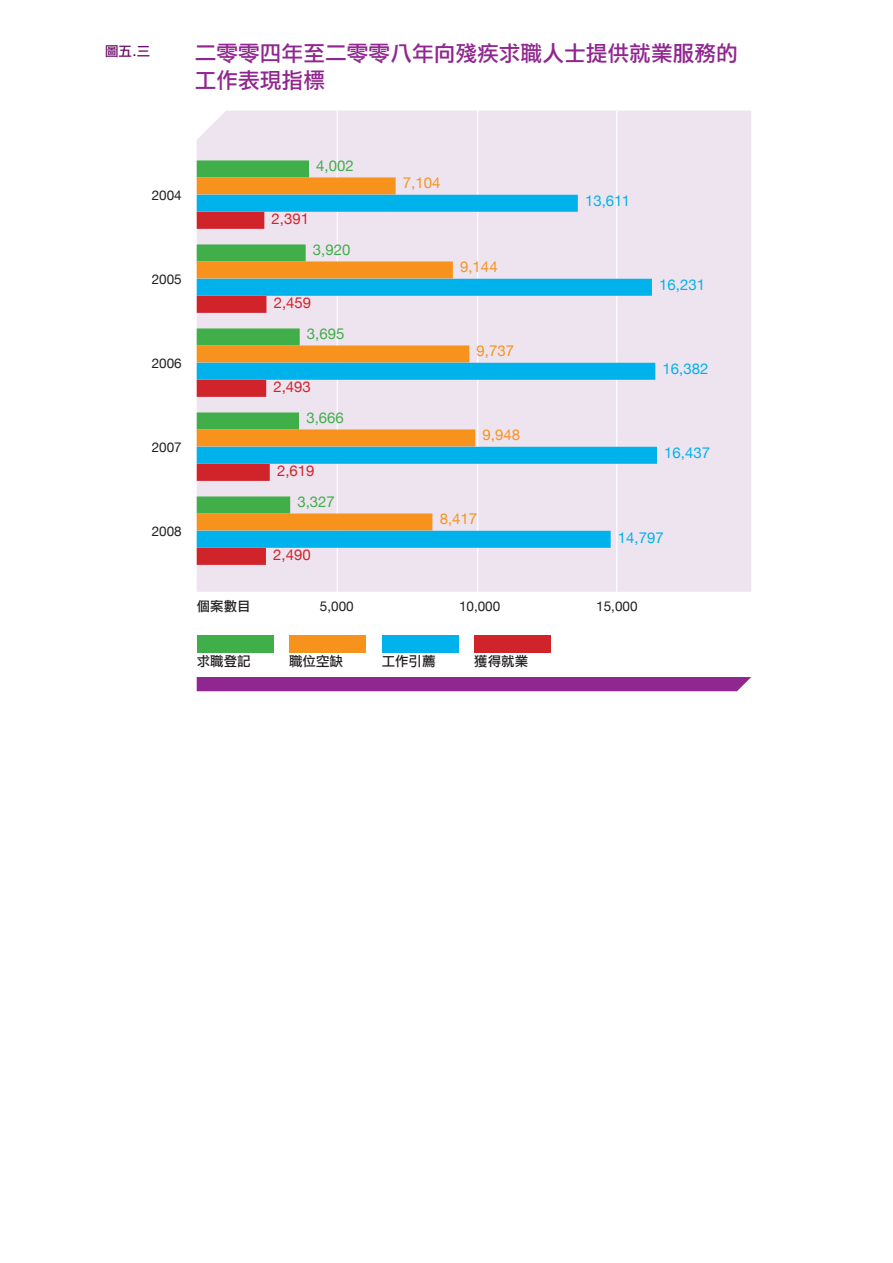
<style>
.page{position:relative;width:893px;height:1263px;background:#fff}
.page>*{position:absolute;margin:0;border:0;box-sizing:border-box;transform-origin:0 0}
.t1{font:21.75px/27px "C Hei 2 HK Bold B5 pc H";color:#90268f}
.t2{font:15px "Helvetica Neue";color:#00b2eb}
.t3{font:15px "Helvetica Neue";color:#f7931d}
.t4{font:15px "Helvetica Neue";color:#d1232a}
.t5{font:15px "Helvetica Neue";color:#40ae49}
.t6{font:13.5px "Helvetica Neue";color:#231f20}
.t7{font:13.5px "C Hei 2 HK Bold B5 pc H";color:#231f20}
.t8{font:13.5px "C Hei 2 HK Bold B5 pc H";color:#6a0968}
</style>
<div class="page">
<div style="left:382px;top:635px;width:77px;height:17px;background:#00b2eb"></div>
<div style="left:474px;top:635px;width:77px;height:17px;background:#d1232a"></div>
<div style="left:289px;top:635px;width:77px;height:17px;background:#f7931d"></div>
<div style="left:197px;top:635px;width:77px;height:17px;background:#40ae49"></div>
<div style="left:197px;top:111px;width:554px;height:481px;background:#eee4f0"></div>
<hr style="left:337px;top:111px;width:1px;height:481px;background:#fff">
<hr style="left:477px;top:111px;width:1px;height:481px;background:#fff">
<hr style="left:616px;top:111px;width:1px;height:481px;background:#fff">
<svg style="left:197px;top:496px;width:414px;height:69px"></svg>
<svg style="left:197px;top:412px;width:460px;height:69px"></svg>
<svg style="left:197px;top:160px;width:381px;height:69px"></svg>
<svg style="left:197px;top:244px;width:455px;height:69px"></svg>
<svg style="left:197px;top:328px;width:458px;height:69px"></svg>
<div style="left:197px;top:677px;width:554px;height:14px;background:#90268f"></div>
<h3 class="t8" style="left:105px;top:45px;width:47px">圖五.三</h3>
<h3 class="t1" style="left:195px;top:40px;width:545px">二零零四年至二零零八年向殘疾求職人士提供就業服務的工作表現指標</h3>
<p class="t5" style="left:316px;top:157px;width:39px">4,002</p>
<p class="t6" style="left:152px;top:187px;width:32px">2004</p>
<p class="t3" style="left:403px;top:174px;width:39px">7,104</p>
<p class="t2" style="left:585px;top:192px;width:47px">13,611</p>
<p class="t4" style="left:272px;top:209px;width:39px">2,391</p>
<p class="t5" style="left:313px;top:241px;width:39px">3,920</p>
<p class="t6" style="left:152px;top:271px;width:32px">2005</p>
<p class="t3" style="left:460px;top:258px;width:39px">9,144</p>
<p class="t2" style="left:659px;top:276px;width:47px">16,231</p>
<p class="t4" style="left:274px;top:293px;width:39px">2,459</p>
<p class="t5" style="left:307px;top:325px;width:39px">3,695</p>
<p class="t6" style="left:152px;top:355px;width:32px">2006</p>
<p class="t3" style="left:477px;top:342px;width:39px">9,737</p>
<p class="t2" style="left:663px;top:360px;width:47px">16,382</p>
<p class="t4" style="left:273px;top:377px;width:39px">2,493</p>
<p class="t5" style="left:306px;top:409px;width:39px">3,666</p>
<p class="t6" style="left:152px;top:439px;width:32px">2007</p>
<p class="t3" style="left:482px;top:426px;width:39px">9,948</p>
<p class="t2" style="left:664px;top:444px;width:47px">16,437</p>
<p class="t4" style="left:277px;top:461px;width:39px">2,619</p>
<p class="t5" style="left:297px;top:493px;width:39px">3,327</p>
<p class="t6" style="left:152px;top:523px;width:32px">2008</p>
<p class="t3" style="left:440px;top:510px;width:39px">8,417</p>
<p class="t2" style="left:618px;top:528px;width:47px">14,797</p>
<p class="t4" style="left:273px;top:545px;width:39px">2,490</p>
<p class="t7" style="left:197px;top:599px;width:55px">個案數目</p>
<p class="t6" style="left:320px;top:598px;width:35px">5,000</p>
<p class="t6" style="left:459px;top:598px;width:43px">10,000</p>
<p class="t6" style="left:596px;top:598px;width:43px">15,000</p>
<p class="t7" style="left:197px;top:654px;width:55px">求職登記</p>
<p class="t7" style="left:289px;top:654px;width:55px">職位空缺</p>
<p class="t7" style="left:382px;top:654px;width:55px">工作引薦</p>
<p class="t7" style="left:474px;top:654px;width:55px">獲得就業</p>
</div>
